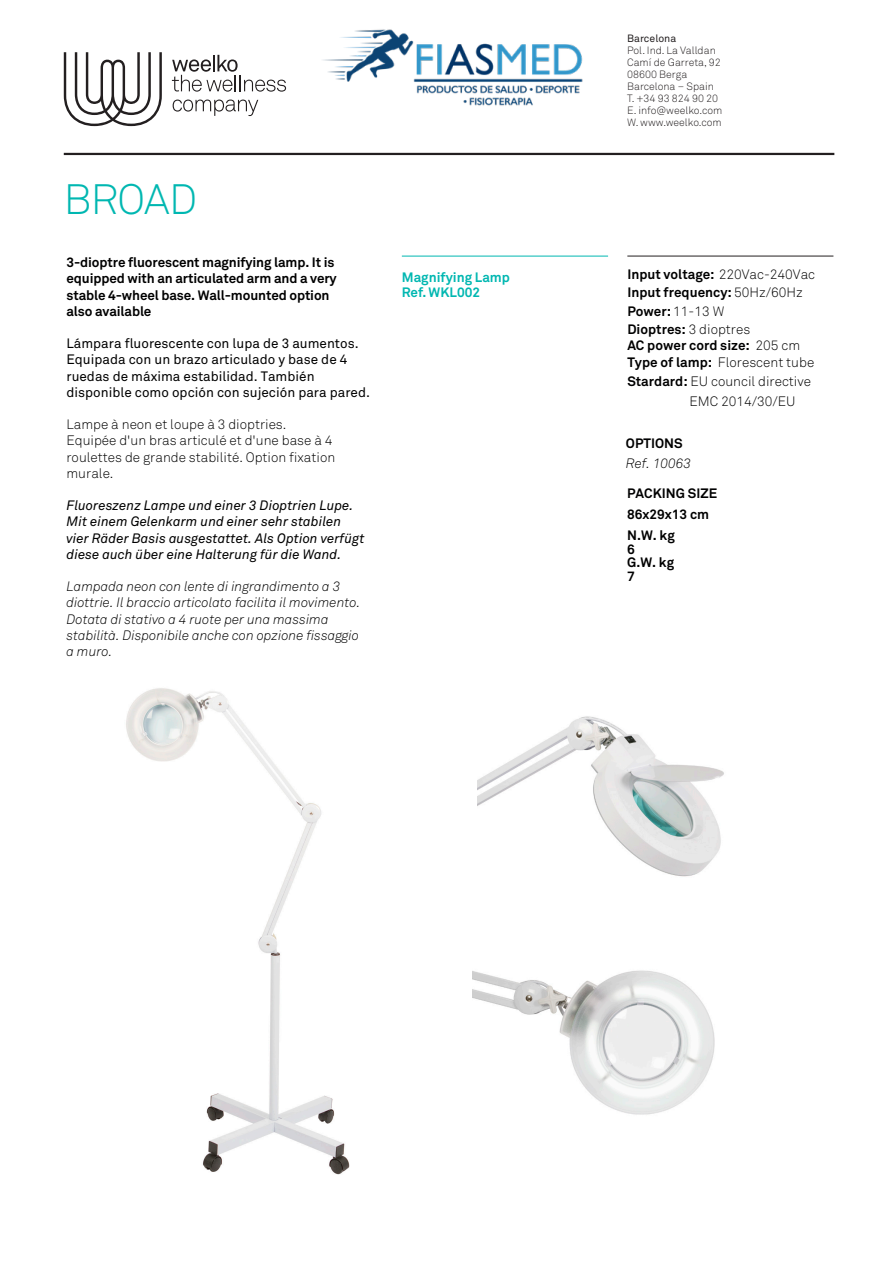
<style>
.page{position:relative;width:893px;height:1263px;background:#fff}
.page>*{position:absolute;margin:0;border:0;box-sizing:border-box;transform-origin:0 0}
.t1{font:300 42px "Akkurat";letter-spacing:-.02em;color:#00b7b1}
.t2{font:700 13.5px/16.2px "Akkurat";letter-spacing:-.01em;color:#000001}
.t3{font:italic 300 13.5px/16.2px "Akkurat";color:#000001}
.t4{font:300 13.5px/16.2px "Akkurat";color:#000001}
.t5{font:italic 13.5px/16.2px "Akkurat";color:#000001}
.t6{font:13.5px/16.2px "Akkurat";color:#000001}
.t7{font:700 13.5px/15px "Akkurat";color:#00b7b1}
.t8{font:300 10.5px/12px "Akkurat";color:#231f20}
.t9{font:10.5px "Akkurat Std";color:#231f20}
.s1{font-weight:300}
.s2{font-weight:700}
</style>
<div class="page">
<hr style="left:64px;top:153px;width:770px;height:2px;background:#231f20">
<svg style="left:173px;top:100px;width:85px;height:16px"></svg>
<svg style="left:172px;top:55px;width:114px;height:37px"></svg>
<svg style="left:64px;top:52px;width:98px;height:74px"></svg>
<hr style="left:402px;top:256px;width:206px;height:1px;background:#00b7b1">
<hr style="left:627px;top:256px;width:206px;height:1px;background:#231f20">
<img style="left:126px;top:688px;width:224px;height:487px">
<img style="left:478px;top:716px;width:246px;height:161px">
<img style="left:472px;top:970px;width:243px;height:145px">
<img style="left:323px;top:29px;width:260px;height:77px">
<h1 class="t1" style="left:64px;top:175px;width:135px">BROAD</h1>
<p class="t2" style="left:67px;top:254px;width:272px">3-dioptre fluorescent magnifying lamp. It is equipped with an articulated arm and a very stable 4-wheel base. Wall-mounted option also available</p>
<p class="t6" style="left:67px;top:336px;width:305px">Lámpara fluorescente con lupa de 3 aumentos.<br>Equipada con un brazo articulado y base de 4 ruedas de máxima estabilidad. También disponible como opción con sujeción para pared.</p>
<p class="t4" style="left:67px;top:417px;width:270px">Lampe à neon et loupe à 3 dioptries.<br>Equipée d'un bras articulé et d'une base à 4 roulettes de grande stabilité. Option fixation murale.</p>
<p class="t5" style="left:67px;top:498px;width:299px">Fluoreszenz Lampe und einer 3 Dioptrien Lupe.<br>Mit einem Gelenkarm und einer sehr stabilen vier Räder Basis ausgestattet. Als Option verfügt diese auch über eine Halterung für die Wand.</p>
<p class="t3" style="left:67px;top:579px;width:295px">Lampada neon con lente di ingrandimento a 3 diottrie. Il braccio articolato facilita il movimento.<br>Dotata di stativo a 4 ruote per una massima stabilità. Disponibile anche con opzione fissaggio a muro.</p>
<p class="t7" style="left:402px;top:270px;width:110px">Magnifying Lamp<br>Ref. WKL002</p>
<p class="t9" style="left:627px;top:32px;width:50px">Barcelona</p>
<p class="t8" style="left:627px;top:45px;width:97px">Pol. Ind. La Valldan<br>Camí de Garreta, 92<br>08600 Berga<br>Barcelona – Spain<br>T. +34 93 824 90 20<br>E. info@weelko.com<br>W. www.weelko.com</p>
<p class="t2" style="left:627px;top:265px;width:189px;line-height:18.6px">Input voltage: <span class="s1">220Vac-240Vac<br></span>Input frequency: <span class="s1">50Hz/60Hz<br></span>Power: <span class="s1">11-13 W</span></p>
<p class="t2" style="left:627px;top:321px;width:174px;line-height:15.8px">Dioptres: <span class="s1">3 dioptres<br></span>AC power cord size: <span class="s1">205 cm</span></p>
<p class="t4" style="left:627px;top:354px;width:188px"><span class="s2">Type of lamp:</span> Florescent tube</p>
<p class="t4" style="left:689px;top:393px;width:107px">EMC 2014/30/EU</p>
<p class="t4" style="left:627px;top:374px;width:185px"><span class="s2">Stardard:</span> EU council directive</p>
<p class="t2" style="left:626px;top:436px;width:58px">OPTIONS</p>
<p class="t3" style="left:626px;top:456px;width:67px">Ref. 10063</p>
<p class="t2" style="left:627px;top:485px;width:91px">PACKING SIZE</p>
<p class="t2" style="left:627px;top:504px;width:84px;line-height:21px">86x29x13 cm<br>N.W. kg</p>
<p class="t2" style="left:627px;top:542px;width:48px;line-height:13.5px">6<br>G.W. kg<br>7</p>
</div>
